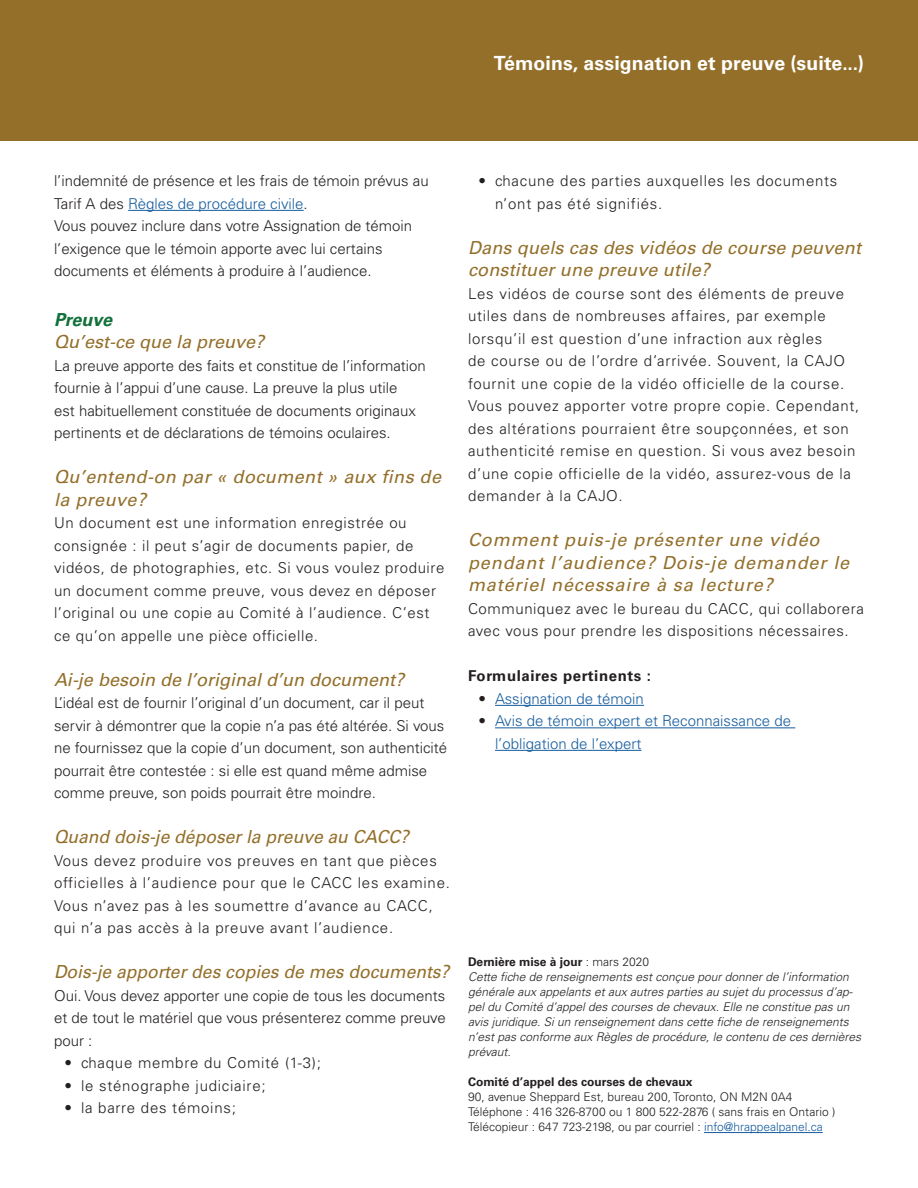
<style>
.page{position:relative;width:918px;height:1188px;background:#fff}
.page>*{position:absolute;margin:0;border:0;box-sizing:border-box;transform-origin:0 0}
.t1{font:700 19.5px "Univers LT Std";letter-spacing:.005em;color:#fff}
.t2{font:italic 18px/22.5px "Univers LT Std";letter-spacing:.01em;color:#936f2a}
.t3{font:italic 18px/22.5px "Univers LT Std";letter-spacing:.05em;color:#936f2a}
.t4{font:italic 700 18px "Univers LT Std";color:#12713b}
.t5{font:300 15px/22.5px "Univers LT Std";letter-spacing:.04em;color:#231f20}
.t6{font:300 15px/22.5px "Univers LT Std";color:#231f20}
.t7{font:300 15px/22.5px "Univers LT Std";color:#175d9e}
.t8{font:700 15px "Univers LT Std";letter-spacing:.04em;color:#231f20}
.t9{font:italic 300 12px/15px "Univers LT Std";color:#231f20}
.t10{font:300 12px/15px "Univers LT Std";color:#231f20}
.t11{font:700 12px "Univers LT Std";color:#231f20}
.s1{color:#175d9e}
.s2{color:#231f20}
.s3{font-weight:700;font-style:normal}
.s4{font-style:normal}
</style>
<div class="page">
<div style="left:0;top:0;width:918px;height:141px;background:#936f2a"></div>
<hr style="left:128px;top:210px;width:176px;height:1px;background:#175d9e">
<hr style="left:495px;top:705px;width:149px;height:1px;background:#175d9e">
<hr style="left:495px;top:727px;width:300px;height:1px;background:#175d9e">
<hr style="left:495px;top:750px;width:146px;height:1px;background:#175d9e">
<hr style="left:704px;top:1132px;width:119px;height:1px;background:#175d9e">
<h1 class="t1" style="left:494px;top:52px;width:372px">Témoins, assignation et preuve (suite...)</h1>
<p class="t6" style="left:54px;top:170px;width:376px">l’indemnité de présence et les frais de témoin prévus au Tarif A des <span class="s1">Règles de procédure civile</span>.<br>Vous pouvez inclure dans votre Assignation de témoin l’exigence que le témoin apporte avec lui certains documents et éléments à produire à l’audience.</p>
<p class="t4" style="left:54px;top:309px;width:60px">Preuve</p>
<p class="t2" style="left:54px;top:331px;width:212px">Qu’est-ce que la preuve?</p>
<p class="t6" style="left:54px;top:354px;width:373px">La preuve apporte des faits et constitue de l’information fournie à l’appui d’une cause. La preuve la plus utile<br>est habituellement constituée de documents originaux pertinents et de déclarations de témoins oculaires.</p>
<p class="t2" style="left:54px;top:466px;width:389px">Qu’entend-on par « document » aux fins de la preuve?</p>
<p class="t5" style="left:54px;top:512px;width:392px">Un document est une information enregistrée ou consignée : il peut s’agir de documents papier, de vidéos, de photographies, etc. Si vous voulez produire un document comme preuve, vous devez en déposer l’original ou une copie au Comité à l’audience. C’est ce qu’on appelle une pièce officielle.</p>
<p class="t2" style="left:54px;top:669px;width:352px">Ai-je besoin de l’original d’un document?</p>
<p class="t6" style="left:54px;top:692px;width:395px">L’idéal est de fournir l’original d’un document, car il peut servir à démontrer que la copie n’a pas été altérée. Si vous ne fournissez que la copie d’un document, son authenticité pourrait être contestée : si elle est quand même admise comme preuve, son poids pourrait être moindre.</p>
<p class="t2" style="left:54px;top:826px;width:356px">Quand dois-je déposer la preuve au CACC?</p>
<p class="t5" style="left:54px;top:849px;width:397px">Vous devez produire vos preuves en tant que pièces officielles à l’audience pour que le CACC les examine.<br>Vous n’avez pas à les soumettre d’avance au CACC, qui n’a pas accès à la preuve avant l’audience.</p>
<p class="t2" style="left:54px;top:961px;width:397px">Dois-je apporter des copies de mes documents?</p>
<p class="t5" style="left:54px;top:984px;width:393px;text-align:justify">Oui. Vous devez apporter une copie de tous les documents et de tout le matériel que vous présenterez comme preuve pour :</p>
<p class="t5" style="left:64px;top:1052px;width:258px">• chaque membre du Comité (1-3);</p>
<p class="t5" style="left:64px;top:1074px;width:203px">• le sténographe judiciaire;</p>
<p class="t5" style="left:64px;top:1097px;width:173px">• la barre des témoins;</p>
<p class="t5" style="left:495px;top:170px;width:344px;text-indent:-16px">• chacune des parties auxquelles les documents n’ont pas été signifiés.</p>
<p class="t2" style="left:468px;top:237px;width:395px">Dans quels cas des vidéos de course peuvent constituer une preuve utile?</p>
<p class="t5" style="left:468px;top:282px;width:393px">Les vidéos de course sont des éléments de preuve utiles dans de nombreuses affaires, par exemple lorsqu’il est question d’une infraction aux règles<br>de course ou de l’ordre d’arrivée. Souvent, la CAJO fournit une copie de la vidéo officielle de la course.<br>Vous pouvez apporter votre propre copie. Cependant, des altérations pourraient être soupçonnées, et son authenticité remise en question. Si vous avez besoin d’une copie officielle de la vidéo, assurez-vous de la demander à la CAJO.</p>
<p class="t3" style="left:468px;top:529px;width:383px">Comment puis-je présenter une vidéo pendant l’audience? Dois-je demander le matériel nécessaire à sa lecture?</p>
<p class="t5" style="left:468px;top:597px;width:398px">Communiquez avec le bureau du CACC, qui collaborera avec vous pour prendre les dispositions nécessaires.</p>
<p class="t8" style="left:468px;top:667px;width:185px">Formulaires pertinents :</p>
<p class="t7" style="left:478px;top:687px;width:167px"><span class="s2">•</span> Assignation de témoin</p>
<p class="t7" style="left:495px;top:710px;width:298px;text-indent:-16px"><span class="s2">•</span> Avis de témoin expert et Reconnaissance de l’obligation de l’expert</p>
<p class="t9" style="left:468px;top:955px;width:395px"><span class="s3">Dernière mise à jour</span> <span class="s4">: mars 2020<br></span>Cette fiche de renseignements est conçue pour donner de l’information générale aux appelants et aux autres parties au sujet du processus d’ap&shy;pel du Comité d’appel des courses de chevaux. Elle ne constitue pas un avis juridique. Si un renseignement dans cette fiche de renseignements n’est pas conforme aux Règles de procédure, le contenu de ces dernières prévaut.</p>
<p class="t11" style="left:468px;top:1075px;width:226px">Comité d’appel des courses de chevaux</p>
<p class="t10" style="left:468px;top:1090px;width:369px">90, avenue Sheppard Est, bureau 200, Toronto, ON M2N 0A4<br>Téléphone : 416 326-8700 ou 1 800 522-2876 ( sans frais en Ontario )<br>Télécopieur : 647 723-2198, ou par courriel : <span class="s1">info@hrappealpanel.ca</span></p>
</div>
